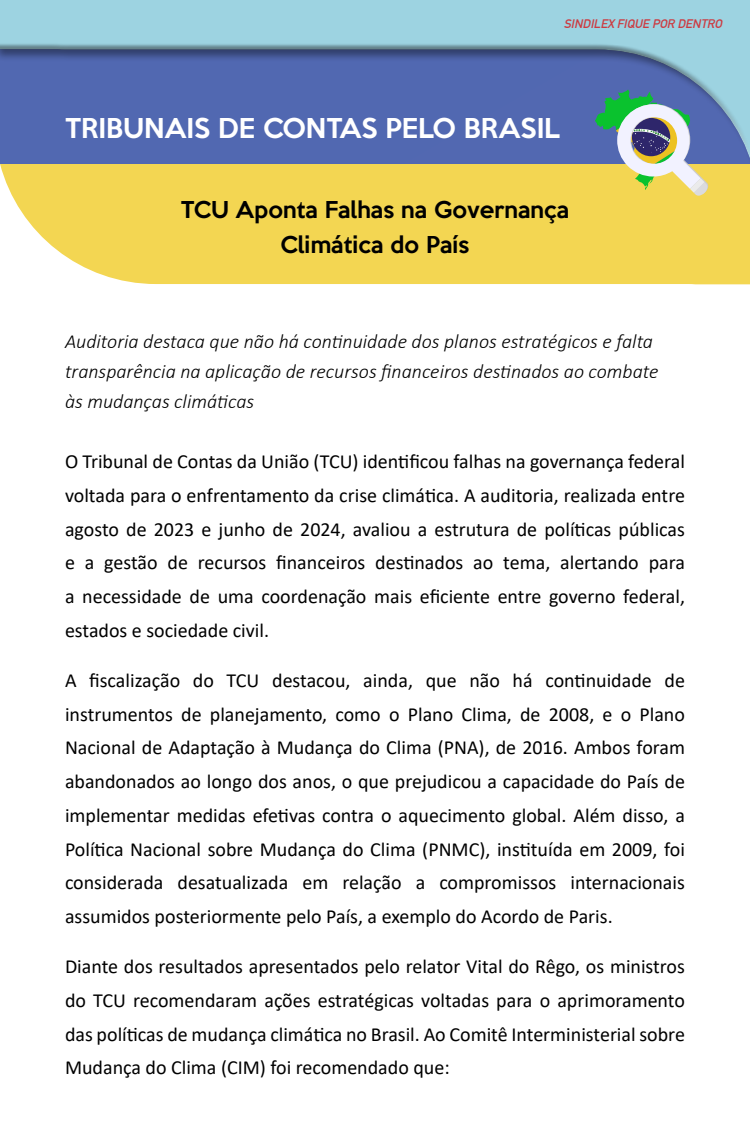
<style>
.page{position:relative;width:750px;height:1125px;background:#fff}
.page>*{position:absolute;margin:0;border:0;box-sizing:border-box;transform-origin:0 0}
.t1{font:500 25px "Keep Calm";color:#fff}
.t2{font:500 21.25px/35px "Keep Calm";letter-spacing:.005em;color:#000;text-align:center}
.t3{font:20px/33.8px "Calibri";color:#000;text-align:justify}
.t4{font:italic 300 20px/30px "Calibri";color:#000}
.t5{font:italic 700 12.12px "DIN Alternate";color:#cc3b42}
</style>
<div class="page">
<div style="left:22px;top:213px;width:728px;height:71px;background:#f3d652"></div>
<div style="left:0;top:0;width:750px;height:213px;background:#f3d652"></div>
<div style="left:0;top:0;width:750px;height:201px;background:#000;opacity:.4"></div>
<svg style="left:595px;top:90px;width:114px;height:106px"></svg>
<p class="t5" style="left:564px;top:15px;width:163px">SINDILEX FIQUE POR DENTRO</p>
<p class="t1" style="left:65px;top:107px;width:497px">TRIBUNAIS DE CONTAS PELO BRASIL</p>
<p class="t2" style="left:181px;top:191px;width:390px">TCU Aponta Falhas na Governança<br>Climática do País</p>
<p class="t4" style="left:65px;top:326px;width:595px">Auditoria destaca que não há continuidade dos planos estratégicos e falta transparência na aplicação de recursos financeiros destinados ao combate às mudanças climáticas</p>
<p class="t3" style="left:65px;top:444px;width:622px">O Tribunal de Contas da União (TCU) identificou falhas na governança federal voltada para o enfrentamento da crise climática. A auditoria, realizada entre agosto de 2023 e junho de 2024, avaliou a estrutura de políticas públicas e a gestão de recursos financeiros destinados ao tema, alertando para a necessidade de uma coordenação mais eficiente entre governo federal, estados e sociedade civil.</p>
<p class="t3" style="left:65px;top:663px;width:622px">A fiscalização do TCU destacou, ainda, que não há continuidade de instrumentos de planejamento, como o Plano Clima, de 2008, e o Plano Nacional de Adaptação à Mudança do Clima (PNA), de 2016. Ambos foram abandonados ao longo dos anos, o que prejudicou a capacidade do País de implementar medidas efetivas contra o aquecimento global. Além disso, a Política Nacional sobre Mudança do Clima (PNMC), instituída em 2009, foi considerada desatualizada em relação a compromissos internacionais assumidos posteriormente pelo País, a exemplo do Acordo de Paris.</p>
<p class="t3" style="left:65px;top:949px;width:622px">Diante dos resultados apresentados pelo relator Vital do Rêgo, os ministros do TCU recomendaram ações estratégicas voltadas para o aprimoramento das políticas de mudança climática no Brasil. Ao Comitê Interministerial sobre Mudança do Clima (CIM) foi recomendado que:</p>
</div>
